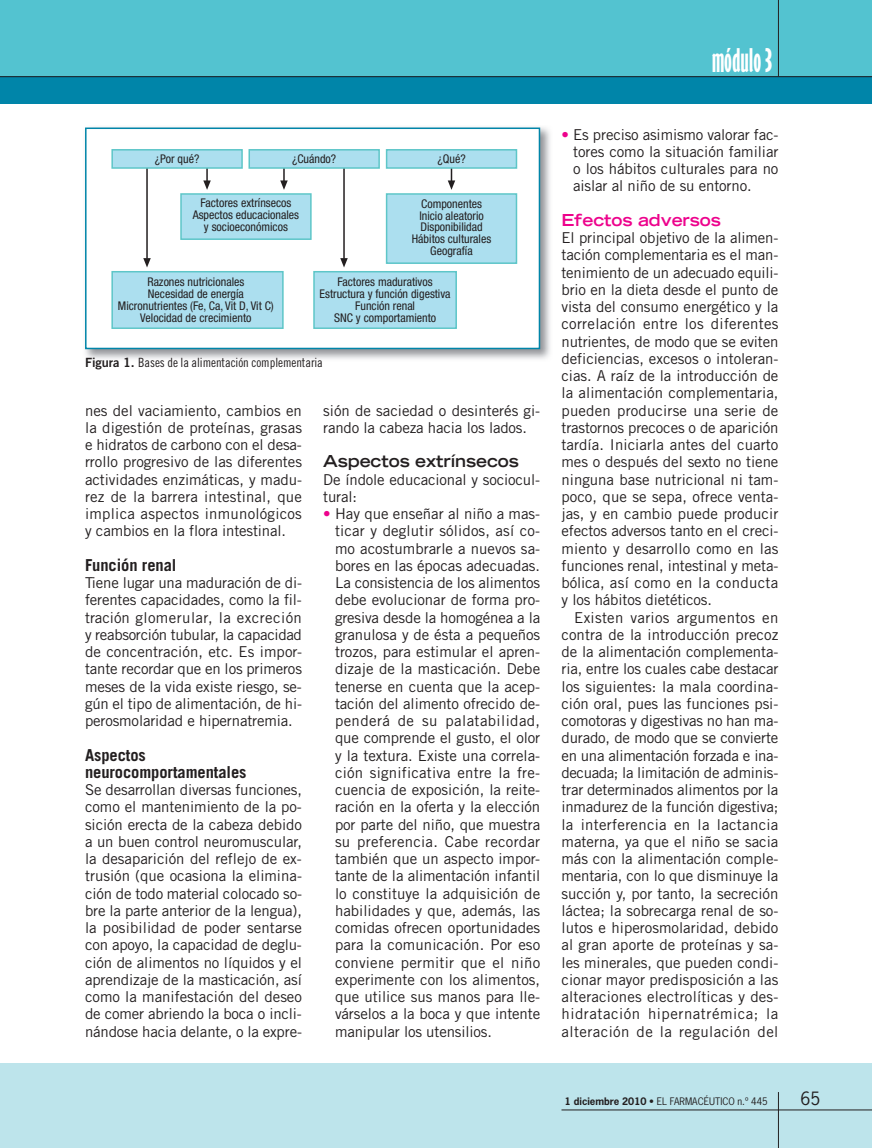
<style>
.page{position:relative;width:872px;height:1148px;background:#fff}
.page>*{position:absolute;margin:0;border:0;box-sizing:border-box;transform-origin:0 0}
.t1{font:30px "Gill Sans Std Bold Extra Cond";color:#fff}
.t2{font:17.25px "News Gothic Std";color:#231f20}
.t3{font:700 16.5px/17.2px "Trade Gothic LT Std";letter-spacing:-.005em;color:#231f20}
.t4{font:700 expanded 16.5px "Trade Gothic LT Std";letter-spacing:-.005em;color:#231f20}
.t5{font:700 expanded 16.5px "Trade Gothic LT Std";letter-spacing:-.005em;color:#ed028c}
.t6{font:15px/17.2px "Trade Gothic LT Std";letter-spacing:-.01em;color:#231f20;text-align:justify}
.t7{font:12.75px "Trade Gothic LT Std Cn 18";letter-spacing:-.005em;color:#231f20}
.t8{font:condensed 12px/12px "Helvetica Neue LT Std";color:#231f20;text-align:center}
.t9{font:9.75px "News Gothic Std";color:#231f20}
.s1{font-family:"Trade Gothic LT Std Bd 2"}
.s2{color:#ed028c}
.s3{font-weight:700}
</style>
<div class="page">
<div style="left:0;top:1063px;width:872px;height:85px;background:#bde4eb"></div>
<div style="left:0;top:0;width:872px;height:104px;background:#53c3d0"></div>
<div style="left:0;top:77px;width:872px;height:27px;background:#0085a9"></div>
<hr style="left:561px;top:1110px;width:311px;height:1px;background:#231f20">
<hr style="left:778px;top:1092px;width:1px;height:56px;background:#231f20">
<hr style="left:778px;top:0;width:1px;height:76px;background:#231f20">
<hr style="left:0;top:76px;width:872px;height:1px;background:#231f20">
<img style="left:85px;top:127px;width:465px;height:232px">
<div style="left:86px;top:128px;width:453px;height:220px;background:#fff"></div>
<svg style="left:448px;top:169px;width:7px;height:21px"></svg>
<div style="left:314px;top:272px;width:142px;height:56px;background:#acdfef"></div>
<div style="left:313px;top:271px;width:144px;height:58px;border:2px solid #5ec6c8"></div>
<svg style="left:203px;top:169px;width:8px;height:21px"></svg>
<svg style="left:280px;top:169px;width:8px;height:21px"></svg>
<hr style="left:343px;top:166px;width:2px;height:93px;background:#231f20">
<svg style="left:340px;top:258px;width:8px;height:9px"></svg>
<hr style="left:146px;top:166px;width:2px;height:93px;background:#231f20">
<svg style="left:143px;top:258px;width:8px;height:9px"></svg>
<div style="left:112px;top:150px;width:130px;height:18px;background:#acdfef"></div>
<div style="left:111px;top:149px;width:132px;height:20px;border:2px solid #5ec6c8"></div>
<div style="left:249px;top:150px;width:130px;height:18px;background:#acdfef"></div>
<div style="left:248px;top:149px;width:132px;height:20px;border:2px solid #5ec6c8"></div>
<div style="left:386px;top:150px;width:130px;height:18px;background:#acdfef"></div>
<div style="left:386px;top:149px;width:131px;height:20px;border:2px solid #5ec6c8"></div>
<div style="left:181px;top:194px;width:130px;height:45px;background:#acdfef"></div>
<div style="left:180px;top:193px;width:131px;height:47px;border:2px solid #5ec6c8"></div>
<div style="left:386px;top:194px;width:130px;height:69px;background:#acdfef"></div>
<div style="left:386px;top:193px;width:131px;height:71px;border:2px solid #5ec6c8"></div>
<div style="left:112px;top:272px;width:171px;height:56px;background:#acdfef"></div>
<div style="left:111px;top:271px;width:173px;height:58px;border:2px solid #5ec6c8"></div>
<div style="left:85px;top:128px;width:455px;height:221px;border:2px solid #0085a9"></div>
<h1 class="t1" style="left:711px;top:50px;width:62px">módulo 3</h1>
<p class="t8" style="left:155px;top:154px;width:46px">¿Por qué?</p>
<p class="t8" style="left:292px;top:154px;width:46px">¿Cuándo?</p>
<p class="t8" style="left:437px;top:154px;width:30px">¿Qué?</p>
<p class="t8" style="left:193px;top:199px;width:108px">Factores extrínsecos<br>Aspectos educacionales y socioeconómicos</p>
<p class="t8" style="left:412px;top:199px;width:81px">Componentes<br>Inicio aleatorio<br>Disponibilidad<br>Hábitos culturales<br>Geografía</p>
<p class="t8" style="left:319px;top:278px;width:133px">Factores madurativos<br>Estructura y función digestiva<br>Función renal<br>SNC y comportamiento</p>
<p class="t8" style="left:118px;top:278px;width:157px">Razones nutricionales<br>Necesidad de energía<br>Micronutrientes (Fe, Ca, Vit D, Vit C)<br>Velocidad de crecimiento</p>
<p class="t7" style="left:85px;top:358px;width:239px"><span class="s1">Figura 1.</span> Bases de la alimentación complementaria</p>
<p class="t6" style="left:85px;top:403px;width:218px">nes del vaciamiento, cambios en la digestión de proteínas, grasas e hidratos de carbono con el desa&shy;rrollo progresivo de las diferentes actividades enzimáticas, y madu&shy;rez de la barrera intestinal, que implica aspectos inmunológicos y cambios en la flora intestinal.</p>
<p class="t3" style="left:85px;top:558px;width:93px">Función renal</p>
<p class="t6" style="left:85px;top:576px;width:218px">Tiene lugar una maduración de di&shy;ferentes capacidades, como la fil&shy;tración glomerular, la excreción y reabsorción tubular, la capacidad de concentración, etc. Es impor&shy;tante recordar que en los primeros meses de la vida existe riesgo, se&shy;gún el tipo de alimentación, de hi&shy;perosmolaridad e hipernatremia.</p>
<p class="t3" style="left:85px;top:748px;width:163px">Aspectos neurocomportamentales</p>
<p class="t6" style="left:85px;top:783px;width:218px">Se desarrollan diversas funciones, como el mantenimiento de la po&shy;sición erecta de la cabeza debido a un buen control neuromuscular, la desaparición del reflejo de ex&shy;trusión (que ocasiona la elimina&shy;ción de todo material colocado so&shy;bre la parte anterior de la lengua), la posibilidad de poder sentarse con apoyo, la capacidad de deglu&shy;ción de alimentos no líquidos y el aprendizaje de la masticación, así como la manifestación del deseo de comer abriendo la boca o incli&shy;nándose hacia delante, o la expre-</p>
<p class="t6" style="left:323px;top:403px;width:218px">sión de saciedad o desinterés gi&shy;rando la cabeza hacia los lados.</p>
<p class="t4" style="left:323px;top:454px;width:197px">Aspectos extrínsecos</p>
<p class="t6" style="left:323px;top:472px;width:218px">De índole educacional y sociocul&shy;tural:</p>
<p class="t6" style="left:335px;top:507px;width:207px;text-indent:-12px"><span class="s2">•</span> Hay que enseñar al niño a mas&shy;ticar y deglutir sólidos, así co&shy;mo acostumbrarle a nuevos sa&shy;bores en las épocas adecuadas.<br>La consistencia de los alimentos debe evolucionar de forma pro&shy;gresiva desde la homogénea a la granulosa y de ésta a pequeños trozos, para estimular el apren&shy;dizaje de la masticación. Debe tenerse en cuenta que la acep&shy;tación del alimento ofrecido de&shy;penderá de su palatabilidad, que comprende el gusto, el olor y la textura. Existe una correla&shy;ción significativa entre la fre&shy;cuencia de exposición, la reite&shy;ración en la oferta y la elección por parte del niño, que muestra su preferencia. Cabe recordar también que un aspecto impor&shy;tante de la alimentación infantil lo constituye la adquisición de habilidades y que, además, las comidas ofrecen oportunidades para la comunicación. Por eso conviene permitir que el niño experimente con los alimentos, que utilice sus manos para lle&shy;várselos a la boca y que intente manipular los utensilios.</p>
<p class="t6" style="left:573px;top:127px;width:207px;text-indent:-12px"><span class="s2">•</span> Es preciso asimismo valorar fac&shy;tores como la situación familiar o los hábitos culturales para no aislar al niño de su entorno.</p>
<p class="t5" style="left:561px;top:212px;width:161px">Efectos adversos</p>
<p class="t6" style="left:561px;top:231px;width:218px">El principal objetivo de la alimen&shy;tación complementaria es el man&shy;tenimiento de un adecuado equili&shy;brio en la dieta desde el punto de vista del consumo energético y la correlación entre los diferentes nutrientes, de modo que se eviten deficiencias, excesos o intoleran&shy;cias. A raíz de la introducción de la alimentación complementaria, pueden producirse una serie de trastornos precoces o de aparición tardía. Iniciarla antes del cuarto mes o después del sexto no tiene ninguna base nutricional ni tam&shy;poco, que se sepa, ofrece venta&shy;jas, y en cambio puede producir efectos adversos tanto en el creci&shy;miento y desarrollo como en las funciones renal, intestinal y meta&shy;bólica, así como en la conducta y los hábitos dietéticos.</p>
<p class="t6" style="left:561px;top:610px;width:218px;text-indent:13px">Existen varios argumentos en contra de la introducción precoz de la alimentación complementa&shy;ria, entre los cuales cabe destacar los siguientes: la mala coordina&shy;ción oral, pues las funciones psi&shy;comotoras y digestivas no han ma&shy;durado, de modo que se convierte en una alimentación forzada e ina&shy;decuada; la limitación de adminis&shy;trar determinados alimentos por la inmadurez de la función digestiva; la interferencia en la lactancia materna, ya que el niño se sacia más con la alimentación comple&shy;mentaria, con lo que disminuye la succión y, por tanto, la secreción láctea; la sobrecarga renal de so&shy;lutos e hiperosmolaridad, debido al gran aporte de proteínas y sa&shy;les minerales, que pueden condi&shy;cionar mayor predisposición a las alteraciones electrolíticas y des&shy;hidratación hipernatrémica; la alteración de la regulación del</p>
<p class="t9" style="left:565px;top:1097px;width:204px"><span class="s3">1 diciembre 2010</span> • EL FARMACÉUTICO n.º 445</p>
<p class="t2" style="left:800px;top:1091px;width:21px">65</p>
</div>
